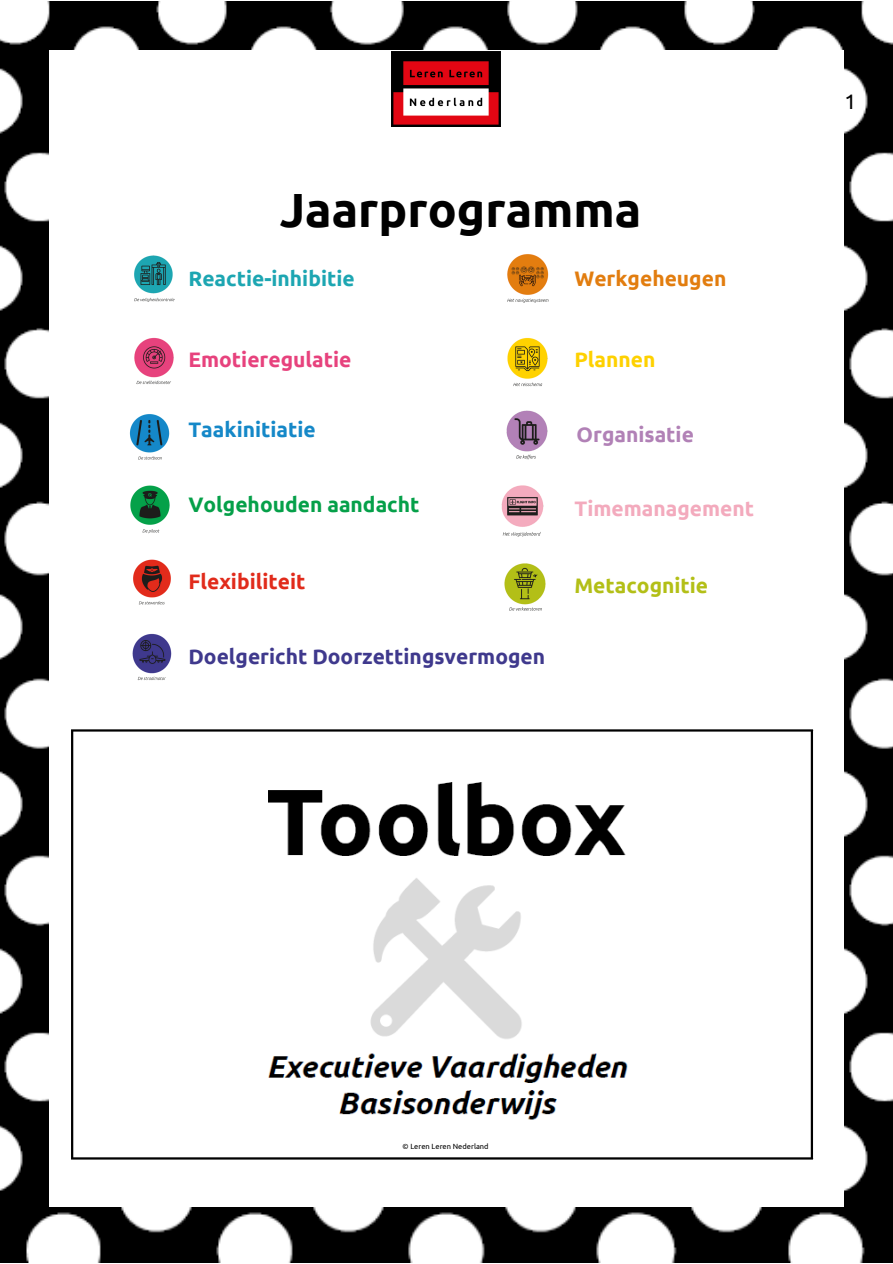
<style>
.page{position:relative;width:893px;height:1264px;background:#fff}
.page>*{position:absolute;margin:0;border:0;box-sizing:border-box;transform-origin:0 0}
.t1{font:700 48px "Ubuntu";color:#000}
.t2{font:700 21px "Ubuntu";color:#3f398d}
.t3{font:700 21px "Ubuntu";color:#05a049}
.t4{font:700 21px "Ubuntu";color:#1da6b2}
.t5{font:700 21px "Ubuntu";color:#e7427d}
.t6{font:700 21px "Ubuntu";color:#f3aabd}
.t7{font:700 21px "Ubuntu";color:#1588c8}
.t8{font:700 21px "Ubuntu";color:#e12b1b}
.t9{font:700 21px "Ubuntu";color:#e27d0f}
.t10{font:700 21px "Ubuntu";color:#b3bf17}
.t11{font:700 21px "Ubuntu";color:#b181b6}
.t12{font:700 21px "Ubuntu";color:#fed100}
.t13{font:21px "Ubuntu";color:#000}
.t14{font:7.5px "Ubuntu";color:#000}
</style>
<div class="page">
<img style="left:844px;top:49px;width:48px;height:1157px">
<img style="left:0;top:49px;width:48px;height:1157px">
<img style="left:391px;top:51px;width:110px;height:76px">
<hr style="left:71px;top:731px;width:2px;height:426px;background:#000">
<hr style="left:810px;top:731px;width:3px;height:426px;background:#000">
<hr style="left:71px;top:729px;width:742px;height:2px;background:#000">
<hr style="left:71px;top:1157px;width:742px;height:2px;background:#000">
<img style="left:0;top:1206px;width:892px;height:56px">
<img style="left:0;top:1px;width:892px;height:48px">
<div style="left:870px;top:1185px;width:22px;height:42px;background:#000"></div>
<img style="left:268px;top:782px;width:360px;height:338px">
<img style="left:134px;top:337px;width:40px;height:48px">
<img style="left:506px;top:410px;width:42px;height:50px">
<img style="left:130px;top:485px;width:40px;height:49px">
<img style="left:129px;top:414px;width:41px;height:46px">
<img style="left:133px;top:559px;width:38px;height:46px">
<img style="left:132px;top:633px;width:40px;height:48px">
<img style="left:504px;top:563px;width:42px;height:48px">
<img style="left:134px;top:255px;width:41px;height:47px">
<img style="left:507px;top:254px;width:42px;height:49px">
<img style="left:507px;top:338px;width:41px;height:49px">
<img style="left:501px;top:485px;width:43px;height:52px">
<h1 class="t1" style="left:280px;top:182px;width:363px">Jaarprogramma</h1>
<p class="t4" style="left:188px;top:266px;width:168px">Reactie-inhibitie</p>
<p class="t9" style="left:574px;top:266px;width:153px">Werkgeheugen</p>
<p class="t5" style="left:188px;top:348px;width:164px">Emotieregulatie</p>
<p class="t12" style="left:574px;top:348px;width:83px">Plannen</p>
<p class="t7" style="left:188px;top:417px;width:129px">Taakinitiatie</p>
<p class="t11" style="left:576px;top:422px;width:119px">Organisatie</p>
<p class="t3" style="left:188px;top:492px;width:232px">Volgehouden aandacht</p>
<p class="t6" style="left:574px;top:496px;width:181px">Timemanagement</p>
<p class="t8" style="left:188px;top:569px;width:118px">Flexibiliteit</p>
<p class="t10" style="left:574px;top:574px;width:135px">Metacognitie</p>
<p class="t2" style="left:188px;top:644px;width:358px">Doelgericht Doorzettingsvermogen</p>
<p class="t13" style="left:844px;top:89px;width:13px">1</p>
<p class="t14" style="left:402px;top:1141px;width:88px">© Leren Leren Nederland</p>
</div>
